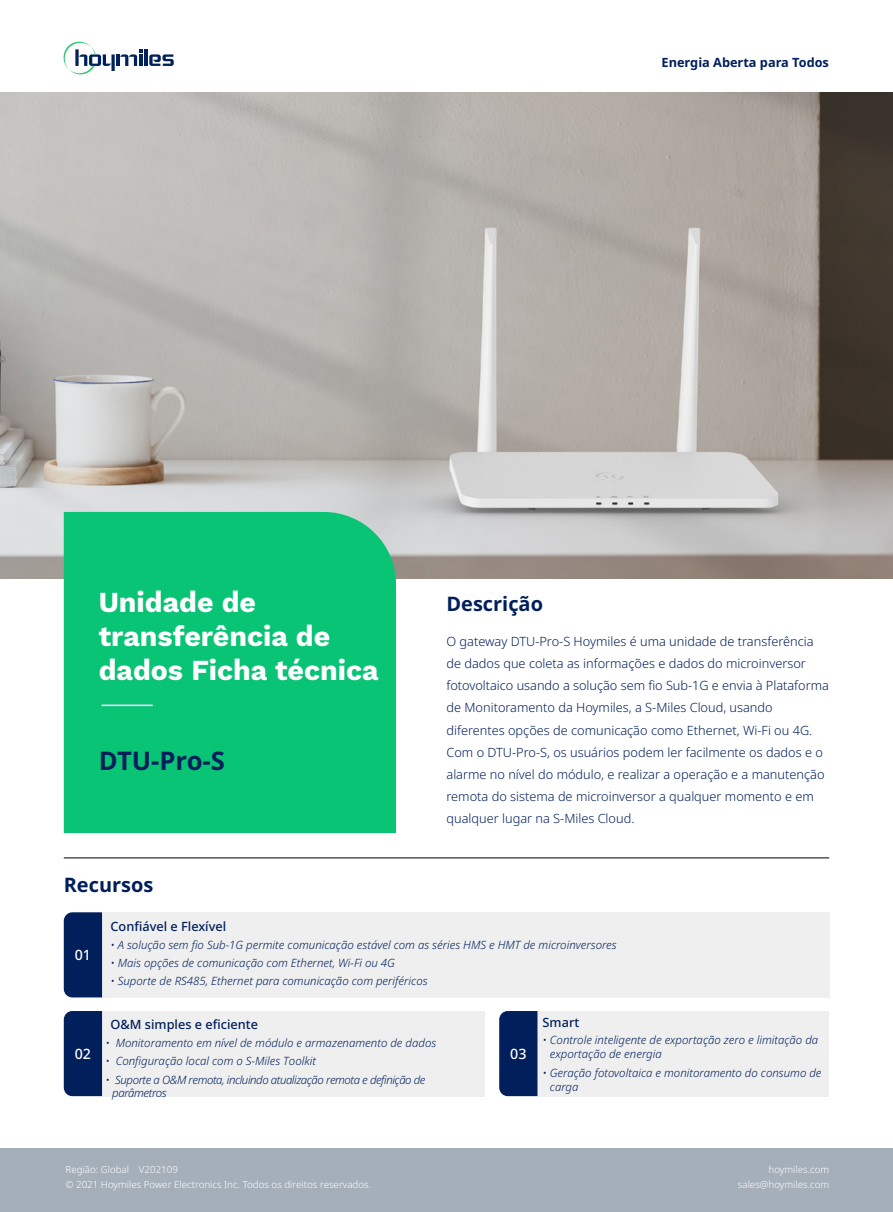
<style>
.page{position:relative;width:893px;height:1212px;background:#fff}
.page>*{position:absolute;margin:0;border:0;box-sizing:border-box;transform-origin:0 0}
.t1{font:700 28.5px/34.2px "Work Sans";color:#fff}
.t2{font:700 25.65px "Noto Sans";letter-spacing:-.01em;color:#001f5b}
.t3{font:700 19.95px "Noto Sans";color:#001f5b}
.t4{font:500 14.25px "Noto Sans";color:#fff}
.t5{font:300 12.75px/22px "Noto Sans";color:#001f5b}
.t6{font:500 12.75px "Noto Sans";color:#001f5b}
.t7{font:700 12.75px "Noto Sans";color:#001f5b}
.t8{font:italic 300 11.4px/14.2px "Noto Sans";color:#001f5b}
.t9{font:italic 300 11.4px/13.6px "Noto Sans";letter-spacing:-.04em;color:#001f5b}
.t10{font:300 9.75px/15px "Noto Sans";color:#fff}
</style>
<div class="page">
<img style="left:0;top:92px;width:893px;height:486px">
<div style="left:64px;top:512px;width:332px;height:321px;background:#0ac476"></div>
<div style="left:0;top:1148px;width:893px;height:64px;background:#a4afb9"></div>
<hr style="left:64px;top:858px;width:765px;height:1px;background:#000">
<hr style="left:102px;top:704px;width:51px;height:2px;background:#fff">
<div style="left:102px;top:912px;width:727px;height:85px;background:#efefef"></div>
<div style="left:102px;top:1011px;width:383px;height:85px;background:#efefef"></div>
<div style="left:537px;top:1011px;width:292px;height:85px;background:#efefef"></div>
<div style="left:64px;top:912px;width:38px;height:85px;background:#001f5b"></div>
<div style="left:64px;top:1011px;width:38px;height:85px;background:#001f5b"></div>
<div style="left:499px;top:1011px;width:38px;height:85px;background:#001f5b"></div>
<hr style="left:144px;top:50px;width:3px;height:16px;background:#00215c">
<svg style="left:149px;top:54px;width:25px;height:12px"></svg>
<svg style="left:63px;top:41px;width:79px;height:34px"></svg>
<p class="t7" style="left:661px;top:53px;width:169px">Energia Aberta para Todos</p>
<h1 class="t1" style="left:99px;top:584px;width:282px">Unidade de transferência de dados Ficha técnica</h1>
<h2 class="t2" style="left:99px;top:743px;width:128px">DTU-Pro-S</h2>
<h3 class="t3" style="left:64px;top:871px;width:91px">Recursos</h3>
<h3 class="t3" style="left:446px;top:589px;width:98px">Descrição</h3>
<p class="t5" style="left:446px;top:631px;width:384px">O gateway DTU-Pro-S Hoymiles é uma unidade de transferência de dados que coleta as informações e dados do microinversor fotovoltaico usando a solução sem fio Sub-1G e envia à Plataforma de Monitoramento da Hoymiles, a S-Miles Cloud, usando diferentes opções de comunicação como Ethernet, Wi-Fi ou 4G.<br>Com o DTU-Pro-S, os usuários podem ler facilmente os dados e o alarme no nível do módulo, e realizar a operação e a manutenção remota do sistema de microinversor a qualquer momento e em qualquer lugar na S-Miles Cloud.</p>
<p class="t6" style="left:111px;top:917px;width:117px">Confiável e Flexível</p>
<p class="t8" style="left:111px;top:938px;width:508px">• A solução sem fio Sub-1G permite comunicação estável com as séries HMS e HMT de microinversores</p>
<p class="t8" style="left:111px;top:956px;width:286px">• Mais opções de comunicação com Ethernet, Wi-Fi ou 4G</p>
<p class="t8" style="left:111px;top:974px;width:319px">• Suporte de RS485, Ethernet para comunicação com periféricos</p>
<p class="t6" style="left:111px;top:1016px;width:149px">O&amp;M simples e eficiente</p>
<p class="t8" style="left:105px;top:1036px;width:332px">• Monitoramento em nível de módulo e armazenamento de dados</p>
<p class="t8" style="left:105px;top:1054px;width:212px">• Configuração local com o S-Miles Toolkit</p>
<p class="t9" style="left:112px;top:1073px;width:315px;text-indent:-7px">• Suporte a O&amp;M remota, incluindo atualização remota e definição de parâmetros</p>
<p class="t4" style="left:75px;top:945px;width:18px">01</p>
<p class="t6" style="left:543px;top:1013px;width:38px">Smart</p>
<p class="t8" style="left:550px;top:1033px;width:270px;text-indent:-7px">• Controle inteligente de exportação zero e limitação da exportação de energia</p>
<p class="t8" style="left:550px;top:1066px;width:273px;text-indent:-7px">• Geração fotovoltaica e monitoramento do consumo de carga</p>
<p class="t4" style="left:75px;top:1043px;width:18px">02</p>
<p class="t4" style="left:510px;top:1043px;width:18px">03</p>
<p class="t10" style="left:65px;top:1162px;width:307px">Região: Global V202109<br>© 2021 Hoymiles Power Electronics Inc. Todos os direitos reservados.</p>
<p class="t10" style="left:738px;top:1162px;width:93px;text-align:right">hoymiles.com sales@hoymiles.com</p>
</div>
